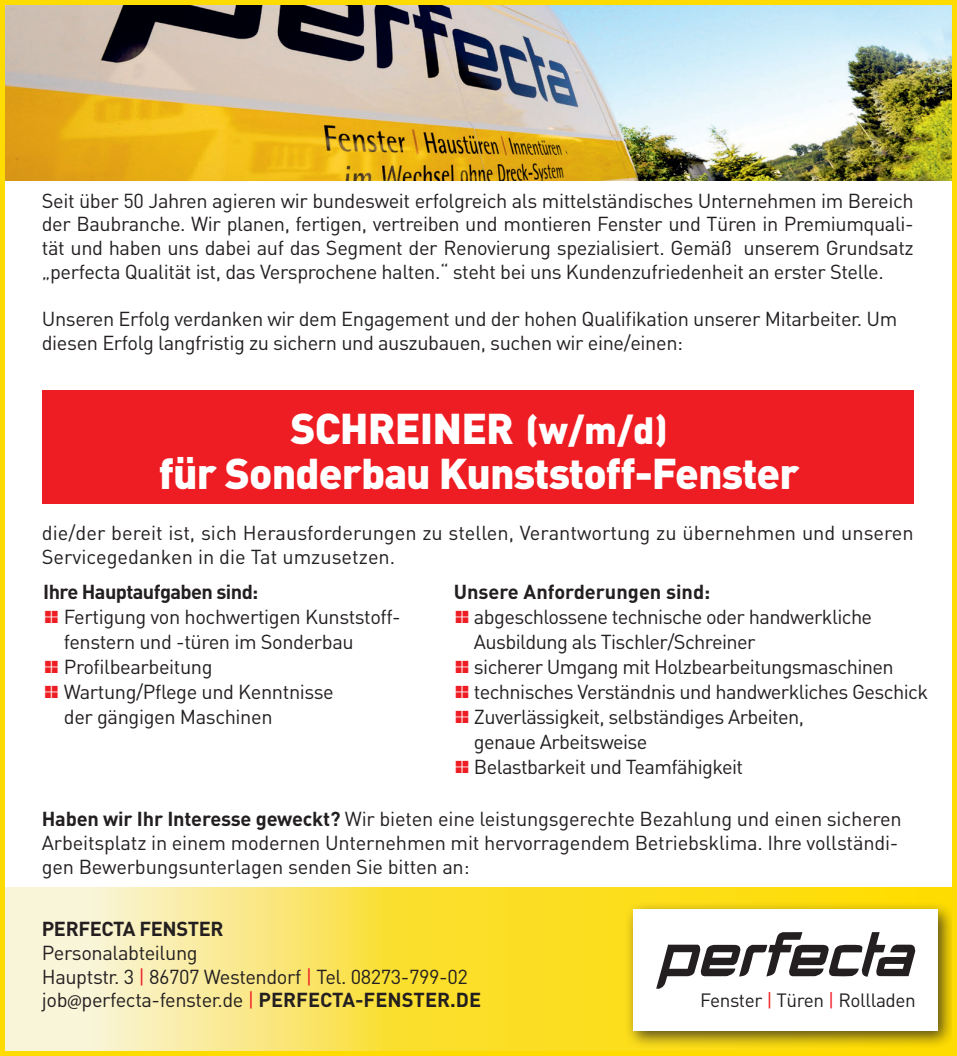
<style>
.page{position:relative;width:957px;height:1056px;background:#fff}
.page>*{position:absolute;margin:0;border:0;box-sizing:border-box;transform-origin:0 0}
.t1{font:900 42.5px/45px "DIN";letter-spacing:-.02em;color:#fff;text-align:center}
.t2{font:20px/25px "DIN";letter-spacing:-.02em;color:#231f20}
.t3{font:20px/24px "DIN";color:#231f20}
.t4{font:700 20px "DIN";letter-spacing:-.02em;color:#231f20}
.t5{font:700 20px "DIN";color:#231f20}
.t6{font:19px "DIN";letter-spacing:-.02em;color:#231f20}
.s1{font-size:37.5px}
.s2{font-weight:700}
.s3{color:#ee1d23}
.s4{font-family:"Myriad Pro"}
</style>
<div class="page">
<img style="left:6px;top:6px;width:945px;height:175px">
<svg style="left:6px;top:887px;width:945px;height:163px;background:#fae66a"></svg>
<div style="left:624px;top:901px;width:332px;height:149px;background:#231f20;opacity:.75"></div>
<div style="left:633px;top:909px;width:305px;height:122px;background:#fff"></div>
<svg style="left:656px;top:932px;width:260px;height:57px"></svg>
<div style="left:0;top:0;width:957px;height:1056px;border:5px solid #ffdc01"></div>
<div style="left:42px;top:390px;width:871px;height:114px;background:#ee1d23"></div>
<p class="t2" style="left:42px;top:188px;width:873px;line-height:23.8px;text-align:justify">Seit über 50 Jahren agieren wir bundesweit erfolgreich als mittelständisches Unternehmen im Bereich der Baubranche. Wir planen, fertigen, vertreiben und montieren Fenster und Türen in Premiumquali&shy;tät und haben uns dabei auf das Segment der Renovierung spezialisiert. Gemäß unserem Grundsatz „perfecta Qualität ist, das Versprochene halten.“ steht bei uns Kundenzufriedenheit an erster Stelle.</p>
<p class="t2" style="left:42px;top:307px;width:857px;line-height:23.8px">Unseren Erfolg verdanken wir dem Engagement und der hohen Qualifikation unserer Mitarbeiter. Um diesen Erfolg langfristig zu sichern und auszubauen, suchen wir eine/einen:</p>
<h1 class="t1" style="left:159px;top:404px;width:642px">SCHREINER <span class="s1">(w/m/d)<br></span>für Sonderbau Kunststoff-Fenster</h1>
<p class="t3" style="left:42px;top:520px;width:873px">die/der bereit ist, sich Herausforderungen zu stellen, Verantwortung zu übernehmen und unseren<br>Servicegedanken in die Tat umzusetzen.</p>
<p class="t5" style="left:454px;top:579px;width:258px">Unsere Anforderungen sind:</p>
<p class="t2" style="left:474px;top:604px;width:456px">abgeschlossene technische oder handwerkliche Ausbildung als Tischler/Schreiner<br>sicherer Umgang mit Holzbearbeitungsmaschinen technisches Verständnis und handwerkliches Geschick Zuverlässigkeit, selbständiges Arbeiten,<br>genaue Arbeitsweise<br>Belastbarkeit und Teamfähigkeit</p>
<p class="t2" style="left:42px;top:807px;width:861px;line-height:24px"><span class="s2">Haben wir Ihr Interesse geweckt?</span> Wir bieten eine leistungsgerechte Bezahlung und einen sicheren<br>Arbeitsplatz in einem modernen Unternehmen mit hervorragendem Betriebsklima. Ihre vollständi&shy;gen Bewerbungsunterlagen senden Sie bitten an:</p>
<p class="t4" style="left:43px;top:579px;width:217px">Ihre Hauptaufgaben sind:</p>
<p class="t2" style="left:64px;top:604px;width:338px">Fertigung von hochwertigen Kunststoff&shy;fenstern und -türen im Sonderbau<br>Profilbearbeitung<br>Wartung/Pflege und Kenntnisse<br>der gängigen Maschinen</p>
<p class="t4" style="left:42px;top:916px;width:183px">PERFECTA FENSTER</p>
<p class="t2" style="left:42px;top:940px;width:441px;line-height:23.8px">Personalabteilung<br>Hauptstr. 3 <span class="s3">|</span> 86707 Westendorf <span class="s3">|</span> Tel. 08273-799-02 job<span class="s4">@</span>perfecta-fenster.de <span class="s3">|</span> <span class="s2">PERFECTA-FENSTER.DE</span></p>
<p class="t6" style="left:700px;top:988px;width:217px">Fenster <span class="s3">|</span> Türen <span class="s3">|</span> Rollladen</p>
</div>
